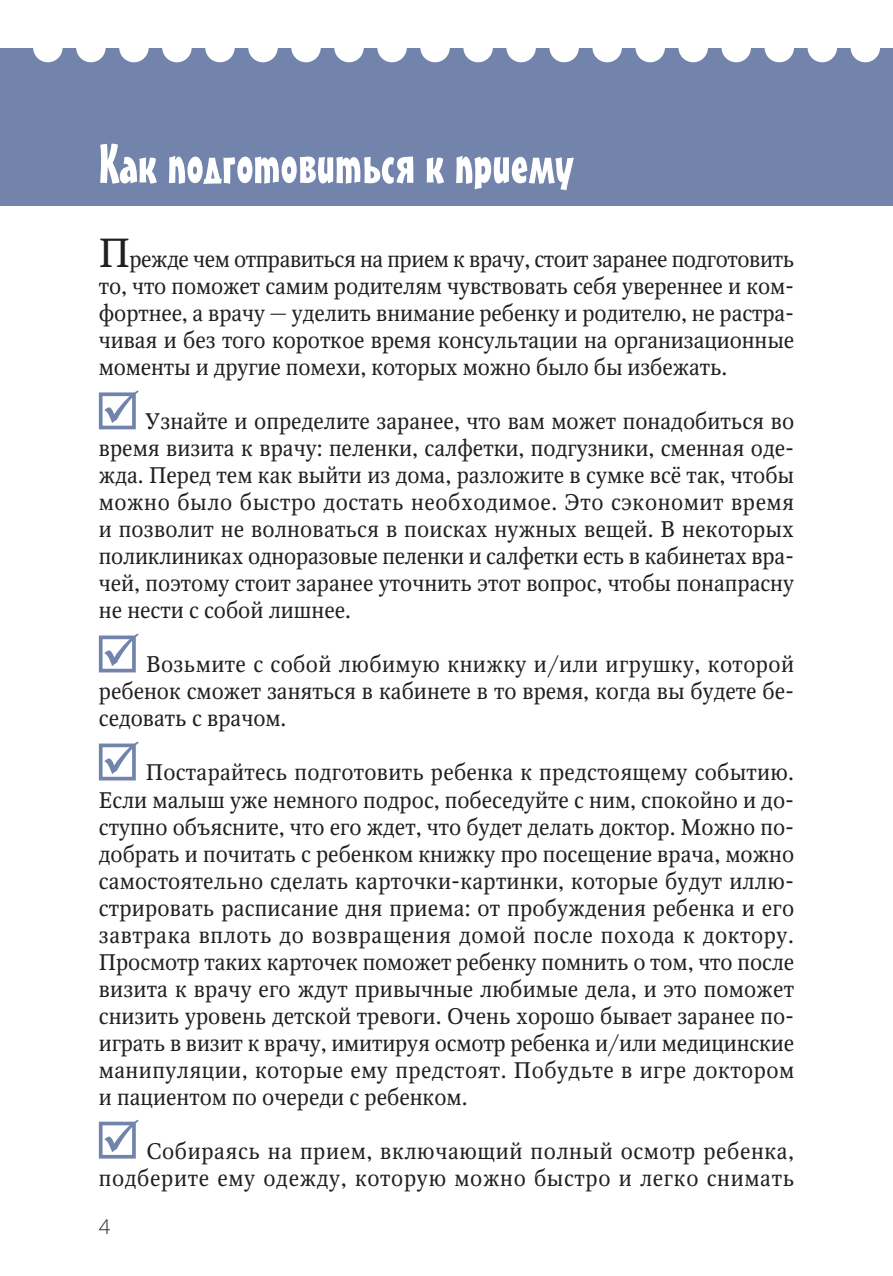
<style>
.page{position:relative;width:893px;height:1276px;background:#fff}
.page>*{position:absolute;margin:0;border:0;box-sizing:border-box;transform-origin:0 0}
.t1{font:54px "Maestro C";color:#fff}
.t2{font:22.5px/27px "Octava";color:#231f20;text-align:justify}
.t3{font:22.5px/27px "Octava";letter-spacing:.03em;color:#231f20;text-align:right}
.t4{font:300 20.25px "Open Sans";color:#231f20}
.s1{font-size:40.5px}
</style>
<div class="page">
<div style="left:0;top:48px;width:893px;height:157px;background:#7284ac"></div>
<div style="left:33px;top:33px;width:30px;height:29px;background:#fff;border-radius:50%"></div>
<div style="left:721px;top:33px;width:30px;height:29px;background:#fff;border-radius:50%"></div>
<div style="left:377px;top:33px;width:30px;height:29px;background:#fff;border-radius:50%"></div>
<div style="left:205px;top:33px;width:30px;height:29px;background:#fff;border-radius:50%"></div>
<div style="left:549px;top:33px;width:30px;height:29px;background:#fff;border-radius:50%"></div>
<div style="left:119px;top:33px;width:30px;height:29px;background:#fff;border-radius:50%"></div>
<div style="left:808px;top:33px;width:29px;height:29px;background:#fff;border-radius:50%"></div>
<div style="left:463px;top:33px;width:30px;height:29px;background:#fff;border-radius:50%"></div>
<div style="left:291px;top:33px;width:30px;height:29px;background:#fff;border-radius:50%"></div>
<div style="left:635px;top:33px;width:30px;height:29px;background:#fff;border-radius:50%"></div>
<div style="left:76px;top:33px;width:30px;height:29px;background:#fff;border-radius:50%"></div>
<div style="left:764px;top:33px;width:30px;height:29px;background:#fff;border-radius:50%"></div>
<div style="left:420px;top:33px;width:30px;height:29px;background:#fff;border-radius:50%"></div>
<div style="left:248px;top:33px;width:30px;height:29px;background:#fff;border-radius:50%"></div>
<div style="left:592px;top:33px;width:30px;height:29px;background:#fff;border-radius:50%"></div>
<div style="left:162px;top:33px;width:30px;height:29px;background:#fff;border-radius:50%"></div>
<div style="left:851px;top:33px;width:29px;height:29px;background:#fff;border-radius:50%"></div>
<div style="left:506px;top:33px;width:30px;height:29px;background:#fff;border-radius:50%"></div>
<div style="left:334px;top:33px;width:30px;height:29px;background:#fff;border-radius:50%"></div>
<div style="left:678px;top:33px;width:30px;height:29px;background:#fff;border-radius:50%"></div>
<svg style="left:99px;top:390px;width:40px;height:39px"></svg>
<svg style="left:99px;top:633px;width:40px;height:39px"></svg>
<svg style="left:99px;top:741px;width:40px;height:39px"></svg>
<svg style="left:99px;top:1119px;width:40px;height:39px"></svg>
<h1 class="t1" style="left:99px;top:146px;width:476px">Как подготовиться к приему</h1>
<p class="t2" style="left:99px;top:249px;width:697px"><span class="s1">П</span>режде чем отправиться на прием к врачу, стоит заранее подготовить то, что поможет самим родителям чувствовать себя увереннее и ком&shy;фортнее, а врачу — уделить внимание ребенку и родителю, не растра&shy;чивая и без того короткое время консультации на организацион ные моменты и другие помехи, которых можно было бы избежать.</p>
<p class="t2" style="left:99px;top:411px;width:697px;text-indent:46px">Узнайте и определите заранее, что вам может понадобиться во время визита к врачу: пеленки, салфетки, подгузники, сменная оде&shy;жда. Перед тем как выйти из дома, разложите в сумке всё так, чтобы можно было быстро достать необходимое. Это сэкономит время и позволит не волноваться в поисках нужных вещей. В некоторых поликлиниках одноразовые пеленки и салфетки есть в кабинетах вра&shy;чей, поэтому стоит заранее уточнить этот вопрос, чтобы понапрасну не нести с собой лишнее.</p>
<p class="t2" style="left:99px;top:654px;width:697px;text-indent:47px">Возьмите с собой любимую книжку и/или игрушку, которой ребенок сможет заняться в кабинете в то время, когда вы будете бе&shy;седовать с врачом.</p>
<p class="t2" style="left:99px;top:762px;width:697px;text-indent:47px">Постарайтесь подготовить ребенка к предстоящему событию.<br>Если малыш уже немного подрос, побеседуйте с ним, спокойно и до&shy;ступно объясните, что его ждет, что будет делать доктор. Можно по&shy;добрать и почитать с ребенком книжку про посещение врача, можно самостоятельно сделать карточки- картинки, которые будут иллю&shy;стрировать расписание дня приема: от пробуждения ребенка и его завтрака вплоть до возвращения домой после похода к доктору.<br>Просмотр таких карточек поможет ребенку помнить о том, что после визита к врачу его ждут привычные любимые дела, и это поможет снизить уровень детской тревоги. Очень хорошо бывает заранее по&shy;играть в визит к врачу, имитируя осмотр ребенка и/или медицинские манипуляции, которые ему предстоят. Побудьте в игре доктором и пациентом по очереди с ребенком.</p>
<p class="t3" style="left:99px;top:1140px;width:697px">Собираясь на прием, включающий полный осмотр ребенка, подберите ему одежду, которую можно быстро и легко снимать</p>
<p class="t4" style="left:99px;top:1212px;width:13px">4</p>
</div>
